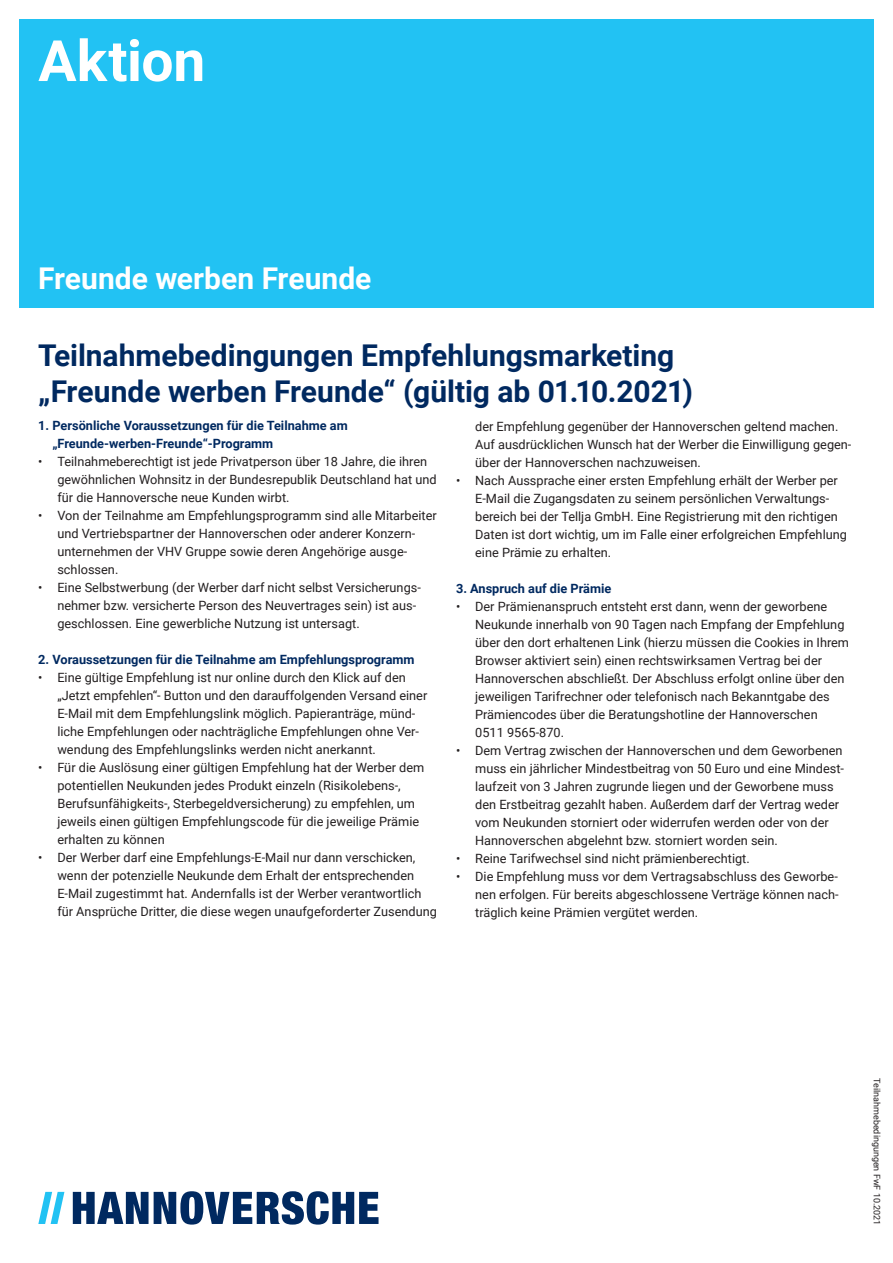
<style>
.page{position:relative;width:893px;height:1263px;background:#fff}
.page>*{position:absolute;margin:0;border:0;box-sizing:border-box;transform-origin:0 0}
.t1{font:700 57px "Roboto";letter-spacing:-.005em;color:#fff}
.t2{font:700 30px/36px "Roboto";color:#002960}
.t3{font:700 30px "Roboto";color:#fff}
.t4{font:12.75px/18px "Roboto";color:#231f20}
.t5{font:700 12.75px/18px "Roboto";color:#002960}
.t6{font:9px "Roboto";color:#231f20}
</style>
<div class="page">
<div style="left:19px;top:19px;width:855px;height:288px;background:#22c2f3"></div>
<svg style="left:73px;top:1191px;width:305px;height:33px"></svg>
<svg style="left:38px;top:1192px;width:26px;height:32px"></svg>
<h1 class="t1" style="left:38px;top:21px;width:169px">Aktion</h1>
<h2 class="t3" style="left:38px;top:257px;width:335px">Freunde werben Freunde</h2>
<h2 class="t2" style="left:38px;top:336px;width:656px">Teilnahmebedingungen Empfehlungsmarketing „Freunde werben Freunde“ (gültig ab 01.10.2021)</h2>
<p class="t5" style="left:52px;top:416px;width:297px;text-indent:-14px">1. Persönliche Voraussetzungen für die Teilnahme am „Freunde-werben-Freunde“-Programm</p>
<p class="t4" style="left:57px;top:452px;width:381px;text-indent:-19px">• Teilnahmeberechtigt ist jede Privatperson über 18 Jahre, die ihren gewöhnlichen Wohnsitz in der Bundesrepublik Deutschland hat und für die Hannoversche neue Kunden wirbt.</p>
<p class="t4" style="left:57px;top:506px;width:381px;text-indent:-19px">• Von der Teilnahme am Empfehlungsprogramm sind alle Mitarbeiter und Vertriebspartner der Hannoverschen oder anderer Konzern&shy;unternehmen der VHV Gruppe sowie deren Angehörige ausge&shy;schlossen.</p>
<p class="t4" style="left:57px;top:578px;width:365px;text-indent:-19px">• Eine Selbstwerbung (der Werber darf nicht selbst Versicherungs&shy;nehmer bzw. versicherte Person des Neuvertrages sein) ist aus&shy;geschlossen. Eine gewerbliche Nutzung ist untersagt.</p>
<p class="t5" style="left:38px;top:650px;width:378px">2. Voraussetzungen für die Teilnahme am Empfehlungsprogramm</p>
<p class="t4" style="left:57px;top:668px;width:371px;text-indent:-19px">• Eine gültige Empfehlung ist nur online durch den Klick auf den „Jetzt empfehlen“- Button und den darauffolgenden Versand einer E-Mail mit dem Empfehlungslink möglich. Papieranträge, münd&shy;liche Empfehlungen oder nachträgliche Empfehlungen ohne Ver&shy;wendung des Empfehlungslinks werden nicht anerkannt.</p>
<p class="t4" style="left:57px;top:758px;width:368px;text-indent:-19px">• Für die Auslösung einer gültigen Empfehlung hat der Werber dem potentiellen Neukunden jedes Produkt einzeln (Risikolebens-, Berufsunfähigkeits-, Sterbegeldversicherung) zu empfehlen, um jeweils einen gültigen Empfehlungscode für die jeweilige Prämie erhalten zu können</p>
<p class="t4" style="left:57px;top:848px;width:381px;text-indent:-19px">• Der Werber darf eine Empfehlungs-E-Mail nur dann verschicken, wenn der potenzielle Neukunde dem Erhalt der entsprechenden E-Mail zugestimmt hat. Andernfalls ist der Werber verantwortlich für Ansprüche Dritter, die diese wegen unaufgeforderter Zusendung</p>
<p class="t4" style="left:475px;top:417px;width:378px">der Empfehlung gegenüber der Hannoverschen geltend machen.<br>Auf ausdrücklichen Wunsch hat der Werber die Einwilligung gegen&shy;über der Hannoverschen nachzuweisen.</p>
<p class="t4" style="left:475px;top:471px;width:373px;text-indent:-19px">• Nach Aussprache einer ersten Empfehlung erhält der Werber per E-Mail die Zugangsdaten zu seinem persönlichen Verwaltungs&shy;bereich bei der Tellja GmbH. Eine Registrierung mit den richtigen Daten ist dort wichtig, um im Falle einer erfolgreichen Empfehlung eine Prämie zu erhalten.</p>
<p class="t5" style="left:456px;top:579px;width:157px">3. Anspruch auf die Prämie</p>
<p class="t4" style="left:475px;top:597px;width:375px;text-indent:-19px">• Der Prämienanspruch entsteht erst dann, wenn der geworbene Neukunde innerhalb von 90 Tagen nach Empfang der Empfehlung über den dort erhaltenen Link (hierzu müssen die Cookies in Ihrem Browser aktiviert sein) einen rechtswirksamen Vertrag bei der Hannoverschen abschließt. Der Abschluss erfolgt online über den jeweiligen Tarifrechner oder telefonisch nach Bekanntgabe des Prämiencodes über die Beratungshotline der Hannoverschen 0511 9565-870.</p>
<p class="t4" style="left:475px;top:741px;width:370px;text-indent:-19px">• Dem Vertrag zwischen der Hannoverschen und dem Geworbenen muss ein jährlicher Mindestbeitrag von 50 Euro und eine Mindest&shy;laufzeit von 3 Jahren zugrunde liegen und der Geworbene muss den Erstbeitrag gezahlt haben. Außerdem darf der Vertrag weder vom Neukunden storniert oder widerrufen werden oder von der Hannoverschen abgelehnt bzw. storniert worden sein.</p>
<p class="t4" style="left:456px;top:849px;width:295px">• Reine Tarifwechsel sind nicht prämienberechtigt.</p>
<p class="t4" style="left:475px;top:867px;width:365px;text-align:justify;text-indent:-19px">• Die Empfehlung muss vor dem Vertragsabschluss des Geworbe&shy;nen erfolgen. Für bereits abgeschlossene Verträge können nach&shy;träglich keine Prämien vergütet werden.</p>
<p class="t6" style="left:883px;top:1078px;width:149px;rotate:90deg">Teilnahmebedingungen FwF 10.2021</p>
</div>
